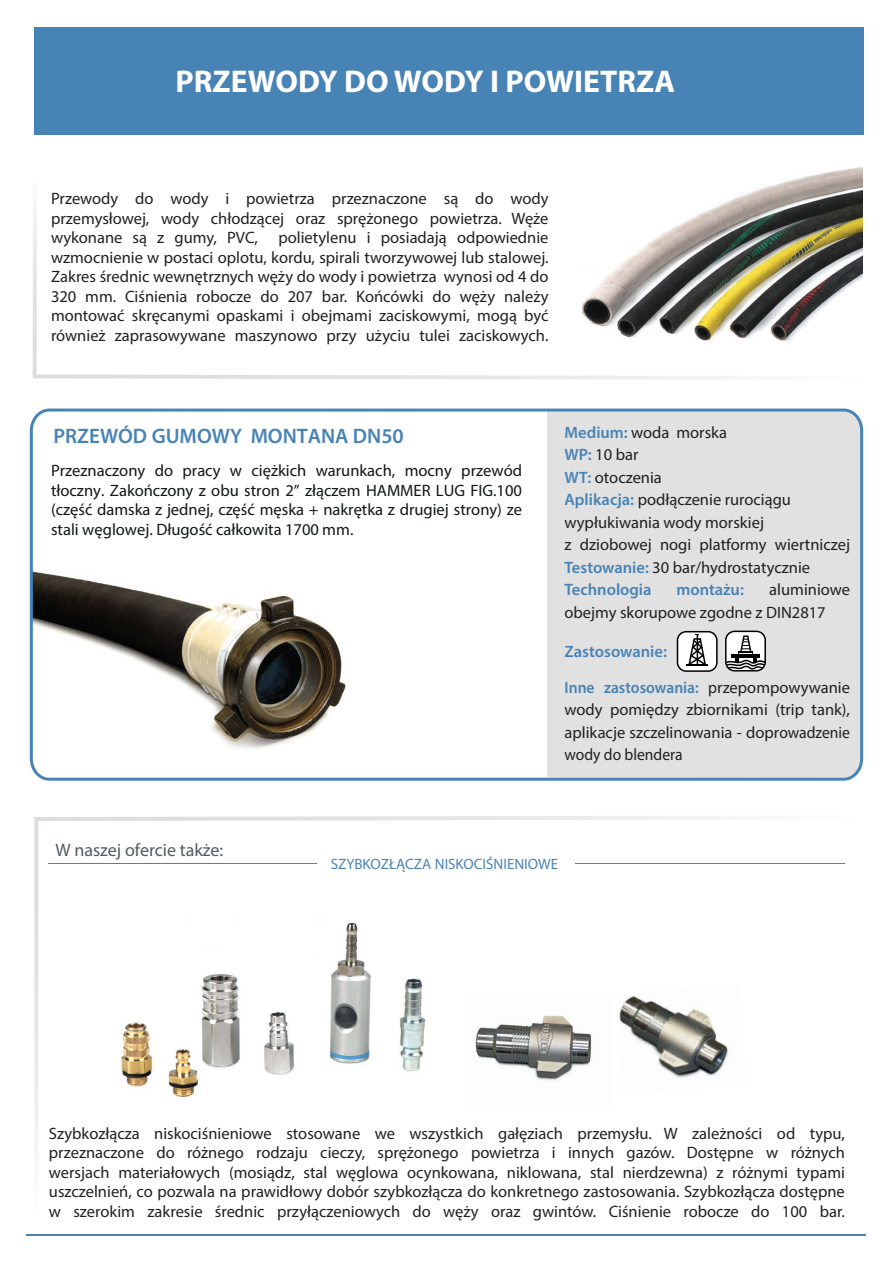
<style>
.page{position:relative;width:893px;height:1263px;background:#fff}
.page>*{position:absolute;margin:0;border:0;box-sizing:border-box;transform-origin:0 0}
.t1{font:700 31.5px "Myriad Pro";color:#fff}
.t2{font:600 21px "Myriad Pro";color:#4883b6}
.t3{font:18px "Myriad Pro";color:#515b60}
.t4{font:16.5px/19.5px "Myriad Pro";color:#231f20;text-align:justify}
.t5{font:16.5px/19.5px "Myriad Pro";color:#121617;text-align:justify}
.t6{font:600 16.5px/35.8px "Myriad Pro";color:#4883b6}
.t7{font:15px "Myriad Pro";color:#4883b6}
.s1{font-weight:600;color:#4883b6}
.s2{font-weight:400;color:#231f20}
</style>
<div class="page">
<div style="left:34px;top:27px;width:829px;height:108px;background:#4883b6"></div>
<svg style="left:33px;top:206px;width:4px;height:172px"></svg>
<svg style="left:36px;top:374px;width:699px;height:6px"></svg>
<svg style="left:34px;top:817px;width:4px;height:337px"></svg>
<svg style="left:35px;top:816px;width:698px;height:5px"></svg>
<hr style="left:27px;top:1234px;width:839px;height:2px;background:#4883b6">
<hr style="left:49px;top:863px;width:268px;height:1px;background:#4883b6">
<hr style="left:575px;top:863px;width:270px;height:1px;background:#4883b6">
<svg style="left:29px;top:408px;width:835px;height:373px"></svg>
<img style="left:581px;top:166px;width:282px;height:175px">
<img style="left:475px;top:1015px;width:117px;height:66px">
<img style="left:619px;top:995px;width:110px;height:83px">
<img style="left:120px;top:922px;width:306px;height:177px">
<div style="left:677px;top:632px;width:40px;height:39px;background:#fff;border-radius:9px"></div>
<div style="left:677px;top:631px;width:41px;height:41px;border:2px solid #000;border-radius:9px"></div>
<hr style="left:686px;top:664px;width:22px;height:2px;background:#000">
<svg style="left:688px;top:634px;width:18px;height:30px"></svg>
<h1 class="t1" style="left:175px;top:60px;width:501px">PRZEWODY DO WODY I POWIETRZA</h1>
<p class="t4" style="left:51px;top:189px;width:499px">Przewody do wody i powietrza przeznaczone są do wody przemysłowej, wody chłodzącej oraz sprężonego powietrza. Węże wykonane są z gumy, PVC, polietylenu i posiadają odpowiednie wzmocnienie w postaci oplotu, kordu, spirali tworzywowej lub stalowej.<br>Zakres średnic wewnętrznych węży do wody i powietrza wynosi od 4 do 320 mm. Ciśnienia robocze do 207 bar. Końcówki do węży należy montować skręcanymi opaskami i obejmami zaciskowymi, mogą być również zaprasowywane maszynowo przy użyciu tulei zaciskowych.</p>
<p class="t2" style="left:53px;top:422px;width:352px">PRZEWÓD GUMOWY MONTANA DN50</p>
<p class="t5" style="left:51px;top:461px;width:473px">Przeznaczony do pracy w ciężkich warunkach, mocny przewód tłoczny. Zakończony z obu stron 2” złączem HAMMER LUG FIG.100 (część damska z jednej, część męska + nakrętka z drugiej strony) ze stali węglowej. Długość całkowita 1700 mm.</p>
<p class="t4" style="left:564px;top:421px;width:287px;line-height:22.5px;text-align:left"><span class="s1">Medium:</span> woda morska<br><span class="s1">WP:</span> 10 bar<br><span class="s1">WT:</span> otoczenia<br><span class="s1">Aplikacja:</span> podłączenie rurociągu wypłukiwania wody morskiej<br>z dziobowej nogi platformy wiertniczej<br><span class="s1">Testowanie:</span> 30 bar/hydrostatycznie<br><span class="s1">Technologia</span></p>
<p class="t4" style="left:564px;top:578px;width:287px;line-height:22.5px;text-indent:205px">aluminiowe obejmy skorupowe zgodne z DIN2817</p>
<p class="t6" style="left:564px;top:633px;width:287px">Zastosowanie:<br>Inne zastosowania: <span class="s2">przepompowywanie</span></p>
<p class="t4" style="left:564px;top:698px;width:287px;line-height:22.5px">wody pomiędzy zbiornikami (trip tank), aplikacje szczelinowania - doprowadzenie wody do blendera</p>
<p class="t6" style="left:676px;top:571px;width:69px">montażu:</p>
<p class="t3" style="left:55px;top:839px;width:169px">W naszej ofercie także:</p>
<p class="t7" style="left:331px;top:854px;width:229px">SZYBKOZŁĄCZA NISKOCIŚNIENIOWE</p>
<p class="t4" style="left:49px;top:1123px;width:798px">Szybkozłącza niskociśnieniowe stosowane we wszystkich gałęziach przemysłu. W zależności od typu, przeznaczone do różnego rodzaju cieczy, sprężonego powietrza i innych gazów. Dostępne w różnych wersjach materiałowych (mosiądz, stal węglowa ocynkowana, niklowana, stal nierdzewna) z różnymi typami uszczelnień, co pozwala na prawidłowy dobór szybkozłącza do konkretnego zastosowania. Szybkozłącza dostępne w szerokim zakresie średnic przyłączeniowych do węży oraz gwintów. Ciśnienie robocze do 100 bar.</p>
</div>
